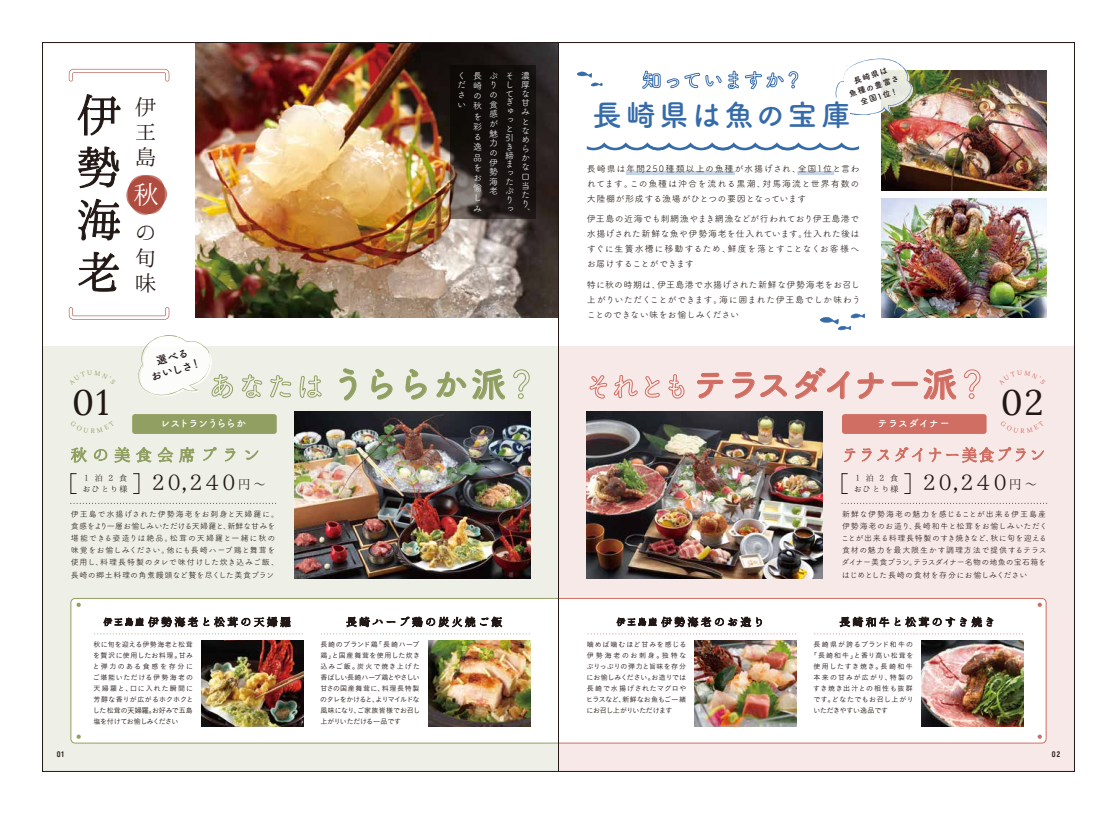
<style>
.page{position:relative;width:1117px;height:814px;background:#fff}
.page>*{position:absolute;margin:0;border:0;box-sizing:border-box;transform-origin:0 0}
.t1{font:50px/52.5px "Hannari Mincho";color:#221815;text-align:justify}
.t2{font:35.5px "Lora";color:#221815}
.t3{font:700 35px "Tsuku A Rd Gothic";letter-spacing:-.035em;color:#d06e63}
.t4{font:700 35px "Tsuku A Rd Gothic";letter-spacing:-.005em;color:#919f62}
.t5{font:700 30px "Tsuku A Rd Gothic";letter-spacing:.095em;color:#366baa}
.t6{font:28.4px "Hannari Mincho";color:#fff}
.t7{font:24px/25px "Hannari Mincho";letter-spacing:-.31em;color:#221815;text-align:justify}
.t8{font:700 11px/13px "Tsuku A Rd Gothic";color:#221815;text-align:center}
.t9{font:700 10px "Tsuku A Rd Gothic";letter-spacing:-.06em;color:#fff}
.t10{font:700 10px "Tsuku A Rd Gothic";letter-spacing:.045em;color:#fff}
.t11{font:9px/15px "Tsuku A Rd Gothic";letter-spacing:.035em;color:#221815;text-align:justify}
.t12{font:9px/9.6px "Tsuku A Rd Gothic";color:#fff}
.t13{font:9px/10.5px "Hannari Mincho";letter-spacing:.025em;color:#221815}
.t14{font:8px/12px "Tsuku A Rd Gothic";letter-spacing:.04em;color:#221815}
.t15{font:700 8px/11.2px "Tsuku A Rd Gothic";color:#221815;text-align:center}
.t16{font:800 8px "Akrobat";color:#221815}
.t17{font:7px/11px "Koburina Go Std N W3";letter-spacing:.025em;color:#221815;text-align:justify}
.t18{font:7px "Koburina Go Std N W3";letter-spacing:.095em;color:#221815}
.t19{font:7px "Koburina Go Std N W3";letter-spacing:.12em;color:#221815}
.t20{font:7px "Koburina Go Std N W3";letter-spacing:.075em;color:#221815}
.t21{font:7px "Koburina Go Std N W3";letter-spacing:.155em;color:#221815}
.t22{font:7px "Koburina Go Std N W3";letter-spacing:-.045em;color:#221815}
.s1{font-size:14.4px}
.s2{font-family:"Koz Go Pr 6 N"}
</style>
<div class="page">
<img style="left:42px;top:44px;width:1033px;height:728px">
<hr style="left:558px;top:43px;width:1px;height:728px;background:#221815">
<svg style="left:70px;top:420px;width:44px;height:13px"></svg>
<svg style="left:69px;top:370px;width:47px;height:15px"></svg>
<img style="left:577px;top:42px;width:471px;height:519px">
<h1 class="t1" style="left:77px;top:86px;width:45px">伊勢海老</h1>
<h3 class="t7" style="left:135px;top:93px;width:22px">伊王島</h3>
<h3 class="t6" style="left:133px;top:179px;width:30px">秋</h3>
<h3 class="t7" style="left:135px;top:219px;width:22px">の旬味</h3>
<h2 class="t2" style="left:72px;top:375px;width:38px">01</h2>
<p class="t13" style="left:83px;top:472px;width:47px">１泊２食おひとり様</p>
<h3 class="t8" style="left:145px;top:357px;width:53px;rotate:-16deg">選べる<br>おいしさ！</h3>
<h3 class="t9" style="left:160px;top:415px;width:87px">レストランうららか</h3>
<h3 class="t7" style="left:147px;top:469px;width:122px">２０,２４０<span class="s1">円～</span></h3>
<p class="t14" style="left:71px;top:508px;width:210px">伊王島で水揚げされた伊勢海老をお刺身と天婦羅に。食感をより一層お愉しみいただける天婦羅と、新鮮な甘みを堪能できる姿造りは絶品。松茸の天婦羅と一緒に秋の味覚をお愉しみください。他にも長崎ハーブ鶏と舞茸を使用し、料理長特製のタレで味付けした炊き込みご飯、長崎の郷土料理の角煮饅頭など贅を尽くした美食プラン</p>
<p class="t12" style="left:457px;top:70px;width:10px">ください</p>
<p class="t12" style="left:473px;top:70px;width:10px;line-height:10.2px">長崎の秋を彩る逸品をお愉しみ</p>
<p class="t12" style="left:489px;top:70px;width:10px">ぷりの食感が魅力の伊勢海老</p>
<p class="t12" style="left:505px;top:71px;width:10px;line-height:8.8px">そしてぎゅっと引き締まったぷりっ</p>
<p class="t12" style="left:521px;top:70px;width:10px;line-height:9.1px">濃厚な甘みとなめらかな口当たり、</p>
<h3 class="t4" style="left:331px;top:357px;width:177px">うららか派</h3>
<p class="t15" style="left:844px;top:78px;width:54px;rotate:-18deg">長崎県は<br>魚種の豊富さ全国1位！</p>
<h3 class="t5" style="left:592px;top:91px;width:261px">長崎県は魚の宝庫</h3>
<p class="t11" style="left:587px;top:161px;width:274px">長崎県は年間250種類以上の魚種が水揚げされ、全国1位と言われてます。この魚種は沖合を流れる黒潮、対馬海流と世界有数の大陸棚が形成する漁場がひとつの要因となっています</p>
<p class="t11" style="left:587px;top:211px;width:274px">伊王島の近海でも刺網漁やまき網漁などが行われており伊王島港で水揚げされた新鮮な魚や伊勢海老を仕入れています。仕入れた後はすぐに生簀水槽に移動するため、鮮度を落とすことなくお客様へお届けすることができます</p>
<p class="t11" style="left:587px;top:276px;width:275px;text-align:left">特に秋の時期は、伊王島港で水揚げされた新鮮な伊勢海老をお召し上がりいただくことができます。海に囲まれた伊王島でしか味わうことのできない味をお愉しみください</p>
<h3 class="t3" style="left:692px;top:357px;width:266px">テラスダイナー派</h3>
<h3 class="t10" style="left:877px;top:415px;width:74px">テラスダイナー</h3>
<h2 class="t2" style="left:1001px;top:375px;width:44px">02</h2>
<p class="t13" style="left:854px;top:472px;width:47px">１泊２食おひとり様</p>
<h3 class="t7" style="left:918px;top:469px;width:122px">２０,２４０<span class="s1">円～</span></h3>
<p class="t14" style="left:841px;top:508px;width:208px">新鮮な伊勢海老の魅力を感じることが出来る伊王島産伊勢海老のお造り、長崎和牛と松茸をお愉しみいただくことが出来る料理長特製のすき焼きなど、秋に旬を迎える食材の魅力を最大限生かす調理方法で提供するテラスダイナー美食プラン。テラスダイナー名物の地魚の宝石箱をはじめとした長崎の食材を存分にお愉しみください</p>
<p class="t17" style="left:93px;top:639px;width:102px">秋に旬を迎える伊勢海老と松茸を贅沢に使用したお料理。甘みと弾力のある食感を存分にご堪能いただける伊勢海老の天婦羅と、口に入れた瞬間に芳醇な香りが広がるホクホクとした松茸の<span class="s2">天婦羅</span>。お好みで五島塩を付けてお愉しみください</p>
<p class="t19" style="left:814px;top:639px;width:101px">長崎県が誇るブランド和牛の</p>
<p class="t17" style="left:320px;top:639px;width:102px">長崎のブランド鶏「長崎ハーブ鶏」と国産舞茸を使用した炊き込みご飯。炭火で焼き上げた香ばしい長崎ハーブ鶏とやさしい甘さの国産舞茸に、料理長特製のタレをかけると、よりマイルドな風味になり、ご家族皆様でお召し上がりいただける一品です</p>
<p class="t17" style="left:586px;top:639px;width:102px">噛めば噛むほど甘みを感じる伊勢海老のお刺身。独特なぷりっぷりの弾力と旨味を存分にお愉しみください。お造りでは長崎で水揚げされたマグロやヒラスなど、新鮮なお魚もご一緒にお召し上がりいただけます</p>
<p class="t18" style="left:810px;top:650px;width:105px">「長崎和牛」と香り高い松茸を</p>
<p class="t19" style="left:814px;top:661px;width:101px">使用したすき焼き。長崎和牛</p>
<p class="t21" style="left:814px;top:672px;width:101px">本来の甘みが広がり、特製の</p>
<p class="t18" style="left:813px;top:683px;width:101px">すき焼き出汁との相性も抜群</p>
<p class="t20" style="left:813px;top:694px;width:102px">です。どなたでもお召し上がり</p>
<p class="t22" style="left:813px;top:705px;width:76px">いただきやすい逸品です</p>
<p class="t16" style="left:57px;top:749px;width:9px">01</p>
<p class="t16" style="left:1052px;top:749px;width:10px">02</p>
</div>
